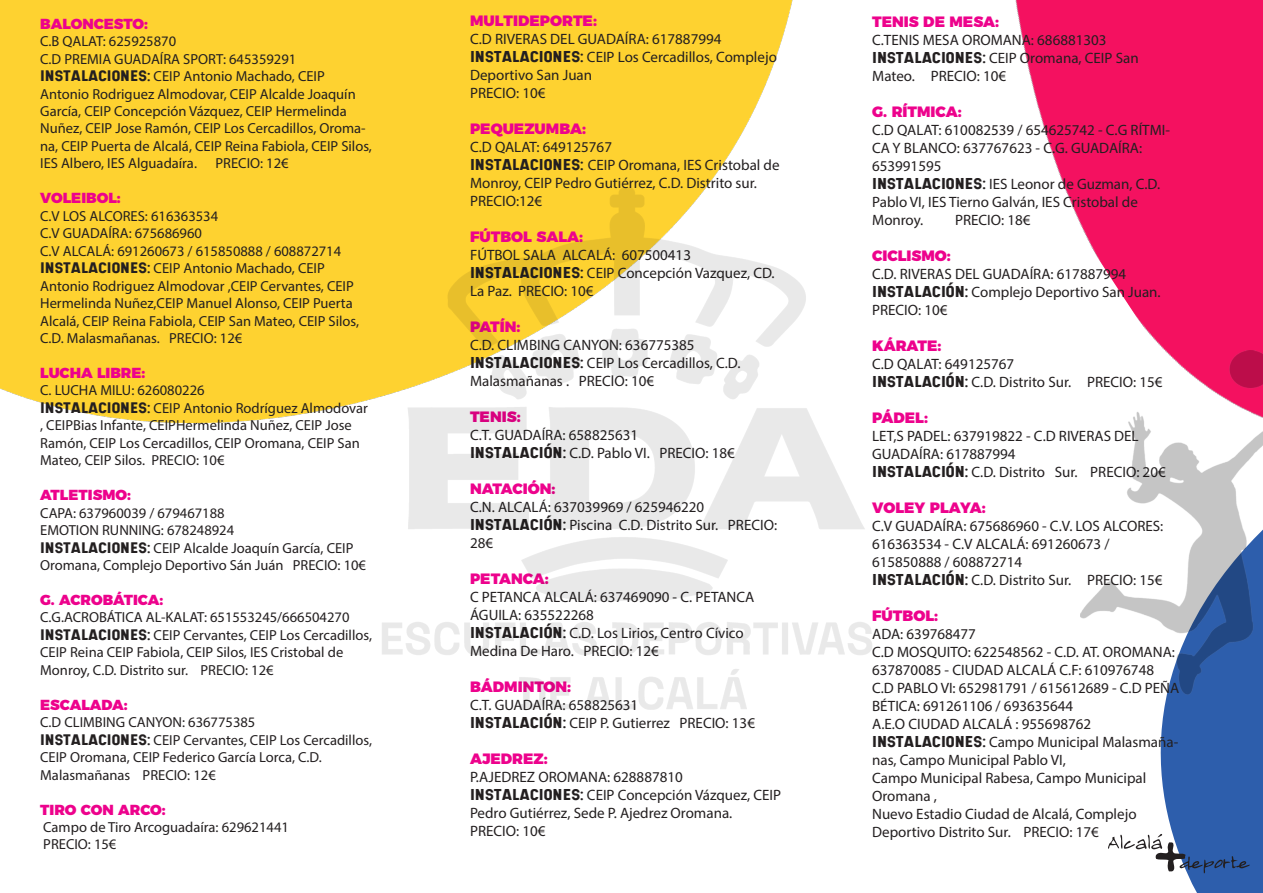
<style>
.page{position:relative;width:1263px;height:893px;background:#fff}
.page>*{position:absolute;margin:0;border:0;box-sizing:border-box;transform-origin:0 0}
.t1{font:15px/18px "Myriad Pro";color:#231f20}
.t2{font:900 15px "Montserrat";color:#ed028c}
.t3{font:14.55px/17.4px "Myriad Pro";color:#231f20}
.t4{font:900 14.55px "Montserrat";color:#ed028c}
.s1{font-family:"Shrimp"}
</style>
<div class="page">
<div style="left:0;top:0;width:793px;height:422px;background:#fed230"></div>
<img style="left:1015px;top:0;width:248px;height:350px">
<svg style="left:1160px;top:695px;width:103px;height:198px;background:#3b69b1"></svg>
<svg style="left:1108px;top:834px;width:142px;height:39px"></svg>
<img style="left:1081px;top:350px;width:182px;height:345px">
<img style="left:315px;top:130px;width:557px;height:580px">
<p class="t4" style="left:40px;top:11px;width:109px">BALONCESTO:</p>
<p class="t3" style="left:40px;top:32px;width:333px">C.B QALAT: 625925870<br>C.D PREMIA GUADAÍRA SPORT: 645359291<br><span class="s1">INSTALACIONES:</span> CEIP Antonio Machado, CEIP Antonio Rodriguez Almodovar, CEIP Alcalde Joaquín García, CEIP Concepción Vázquez, CEIP Hermelinda Nuñez, CEIP Jose Ramón, CEIP Los Cercadillos, Oroma&shy;na, CEIP Puerta de Alcalá, CEIP Reina Fabiola, CEIP Silos, IES Albero, IES Alguadaíra.</p>
<p class="t3" style="left:215px;top:155px;width:75px">PRECIO: 12€</p>
<p class="t4" style="left:40px;top:186px;width:82px">VOLEIBOL:</p>
<p class="t3" style="left:40px;top:207px;width:320px">C.V LOS ALCORES: 616363534<br>C.V GUADAÍRA: 675686960<br>C.V ALCALÁ: 691260673 / 615850888 / 608872714<br><span class="s1">INSTALACIONES:</span> CEIP Antonio Machado, CEIP Antonio Rodriguez Almodovar ,CEIP Cervantes, CEIP Hermelinda Nuñez,CEIP Manuel Alonso, CEIP Puerta Alcalá, CEIP Reina Fabiola, CEIP San Mateo, CEIP Silos, C.D. Malasmañanas. PRECIO: 12€</p>
<p class="t4" style="left:40px;top:361px;width:107px">LUCHA LIBRE:</p>
<p class="t3" style="left:40px;top:382px;width:329px">C. LUCHA MILU: 626080226<br><span class="s1">INSTALACIONES:</span> CEIP Antonio Rodríguez Almodovar , CEIPBias Infante, CEIPHermelinda Nuñez, CEIP Jose Ramón, CEIP Los Cercadillos, CEIP Oromana, CEIP San Mateo, CEIP Silos. PRECIO: 10€</p>
<p class="t4" style="left:40px;top:483px;width:92px">ATLETISMO:</p>
<p class="t3" style="left:40px;top:504px;width:327px">CAPA: 637960039 / 679467188<br>EMOTION RUNNING: 678248924<br><span class="s1">INSTALACIONES:</span> CEIP Alcalde Joaquín García, CEIP Oromana, Complejo Deportivo Sán Juán PRECIO: 10€</p>
<p class="t4" style="left:40px;top:587px;width:124px">G. ACROBÁTICA:</p>
<p class="t3" style="left:40px;top:609px;width:333px">C.G.ACROBÁTICA AL-KALAT: 651553245/666504270<br><span class="s1">INSTALACIONES:</span> CEIP Cervantes, CEIP Los Cercadillos, CEIP Reina CEIP Fabiola, CEIP Silos, IES Cristobal de Monroy, C.D. Distrito sur. PRECIO: 12€</p>
<p class="t4" style="left:40px;top:692px;width:89px">ESCALADA:</p>
<p class="t3" style="left:40px;top:713px;width:333px">C.D CLIMBING CANYON: 636775385<br><span class="s1">INSTALACIONES:</span> CEIP Cervantes, CEIP Los Cercadillos, CEIP Oromana, CEIP Federico García Lorca, C.D.<br>Malasmañanas PRECIO: 12€</p>
<p class="t4" style="left:40px;top:797px;width:127px">TIRO CON ARCO:</p>
<p class="t3" style="left:43px;top:818px;width:247px">Campo de Tiro Arcoguadaíra: 629621441<br>PRECIO: 15€</p>
<p class="t2" style="left:470px;top:8px;width:128px">MULTIDEPORTE:</p>
<p class="t1" style="left:470px;top:30px;width:308px">C.D RIVERAS DEL GUADAÍRA: 617887994<br><span class="s1">INSTALACIONES:</span> CEIP Los Cercadillos, Complejo<br>Deportivo San Juan<br>PRECIO: 10€</p>
<p class="t2" style="left:470px;top:116px;width:118px">PEQUEZUMBA:</p>
<p class="t1" style="left:470px;top:138px;width:311px">C.D QALAT: 649125767<br><span class="s1">INSTALACIONES:</span> CEIP Oromana, IES Cristobal de<br>Monroy, CEIP Pedro Gutiérrez, C.D. Distrito sur.<br>PRECIO:12€</p>
<p class="t2" style="left:470px;top:224px;width:115px">FÚTBOL SALA:</p>
<p class="t1" style="left:470px;top:246px;width:306px">FÚTBOL SALA ALCALÁ: 607500413<br><span class="s1">INSTALACIONES:</span> CEIP Concepción Vazquez, CD.<br>La Paz. PRECIO: 10€</p>
<p class="t2" style="left:470px;top:314px;width:52px">PATÍN:</p>
<p class="t1" style="left:470px;top:336px;width:272px">C.D. CLIMBING CANYON: 636775385<br><span class="s1">INSTALACIONES:</span> CEIP Los Cercadillos, C.D.<br>Malasmañanas . PREClO: 10€</p>
<p class="t2" style="left:470px;top:404px;width:52px">TENIS:</p>
<p class="t1" style="left:470px;top:426px;width:266px">C.T. GUADAÍRA: 658825631<br><span class="s1">INSTALACIÓN:</span> C.D. Pablo VI. PRECIO: 18€</p>
<p class="t2" style="left:470px;top:476px;width:87px">NATACIÓN:</p>
<p class="t1" style="left:470px;top:498px;width:309px">C.N. ALCALÁ: 637039969 / 625946220<br><span class="s1">INSTALACIÓN:</span> Piscina C.D. Distrito Sur. PRECIO:<br>28€</p>
<p class="t2" style="left:470px;top:566px;width:80px">PETANCA:</p>
<p class="t1" style="left:470px;top:588px;width:286px">C PETANCA ALCALÁ: 637469090 - C. PETANCA<br>ÁGUILA: 635522268<br><span class="s1">INSTALACIÓN:</span> C.D. Los Lirios, Centro Cívico<br>Medina De Haro. PRECIO: 12€</p>
<p class="t2" style="left:470px;top:674px;width:103px">BÁDMINTON:</p>
<p class="t1" style="left:470px;top:696px;width:286px">C.T. GUADAÍRA: 658825631<br><span class="s1">INSTALACIÓN:</span> CEIP P. Gutierrez PRECIO: 13€</p>
<p class="t2" style="left:470px;top:746px;width:79px">AJEDREZ:</p>
<p class="t1" style="left:470px;top:768px;width:312px">P.AJEDREZ OROMANA: 628887810<br><span class="s1">INSTALACIONES:</span> CEIP Concepción Vázquez, CEIP Pedro Gutiérrez, Sede P. Ajedrez Oromana.<br>PRECIO: 10€</p>
<p class="t2" style="left:872px;top:9px;width:129px">TENIS DE MESA:</p>
<p class="t1" style="left:872px;top:31px;width:268px">C.TENIS MESA OROMANA: 686881303<br><span class="s1">INSTALACIONES:</span> CEIP Oromana, CEIP San<br>Mateo. PRECIO: 10€</p>
<p class="t2" style="left:872px;top:99px;width:91px">G. RÍTMICA:</p>
<p class="t1" style="left:872px;top:121px;width:299px">C.D QALAT: 610082539 / 654625742 - C.G RÍTMI-<br>CA Y BLANCO: 637767623 - C.G. GUADAÍRA:<br>653991595<br><span class="s1">INSTALACIONES:</span> IES Leonor de Guzman, C.D.<br>Pablo VI, IES Tierno Galván, IES Cristobal de<br>Monroy.</p>
<p class="t1" style="left:955px;top:211px;width:77px">PRECIO: 18€</p>
<p class="t2" style="left:872px;top:243px;width:80px">CICLISMO:</p>
<p class="t1" style="left:872px;top:265px;width:290px">C.D. RIVERAS DEL GUADAÍRA: 617887994<br><span class="s1">INSTALACIÓN:</span> Complejo Deportivo San Juan.<br>PRECIO: 10€</p>
<p class="t2" style="left:872px;top:333px;width:71px">KÁRATE:</p>
<p class="t1" style="left:872px;top:355px;width:292px">C.D QALAT: 649125767<br><span class="s1">INSTALACIÓN:</span> C.D. Distrito Sur. PRECIO: 15€</p>
<p class="t2" style="left:872px;top:405px;width:57px">PÁDEL:</p>
<p class="t1" style="left:872px;top:427px;width:295px">LET,S PADEL: 637919822 - C.D RIVERAS DEL<br>GUADAÍRA: 617887994<br><span class="s1">INSTALACIÓN:</span> C.D. Distrito Sur. PRECIO: 20€</p>
<p class="t2" style="left:872px;top:495px;width:115px">VOLEY PLAYA:</p>
<p class="t1" style="left:872px;top:517px;width:293px">C.V GUADAÍRA: 675686960 - C.V. LOS ALCORES:<br>616363534 - C.V ALCALÁ: 691260673 / 615850888 / 608872714<br><span class="s1">INSTALACIÓN:</span> C.D. Distrito Sur. PRECIO: 15€</p>
<p class="t2" style="left:872px;top:603px;width:67px">FÚTBOL:</p>
<p class="t1" style="left:872px;top:625px;width:309px">ADA: 639768477<br>C.D MOSQUITO: 622548562 - C.D. AT. OROMANA:<br>637870085 - CIUDAD ALCALÁ C.F: 610976748<br>C.D PABLO VI: 652981791 / 615612689 - C.D PEÑA BÉTICA: 691261106 / 693635644<br>A.E.O CIUDAD ALCALÁ : 955698762<br><span class="s1">INSTALACIONES:</span> Campo Municipal Malasmaña&shy;nas, Campo Municipal Pablo VI,<br>Campo Municipal Rabesa, Campo Municipal Oromana ,<br>Nuevo Estadio Ciudad de Alcalá, Complejo Deportivo Distrito Sur. PRECIO: 17€</p>
</div>
